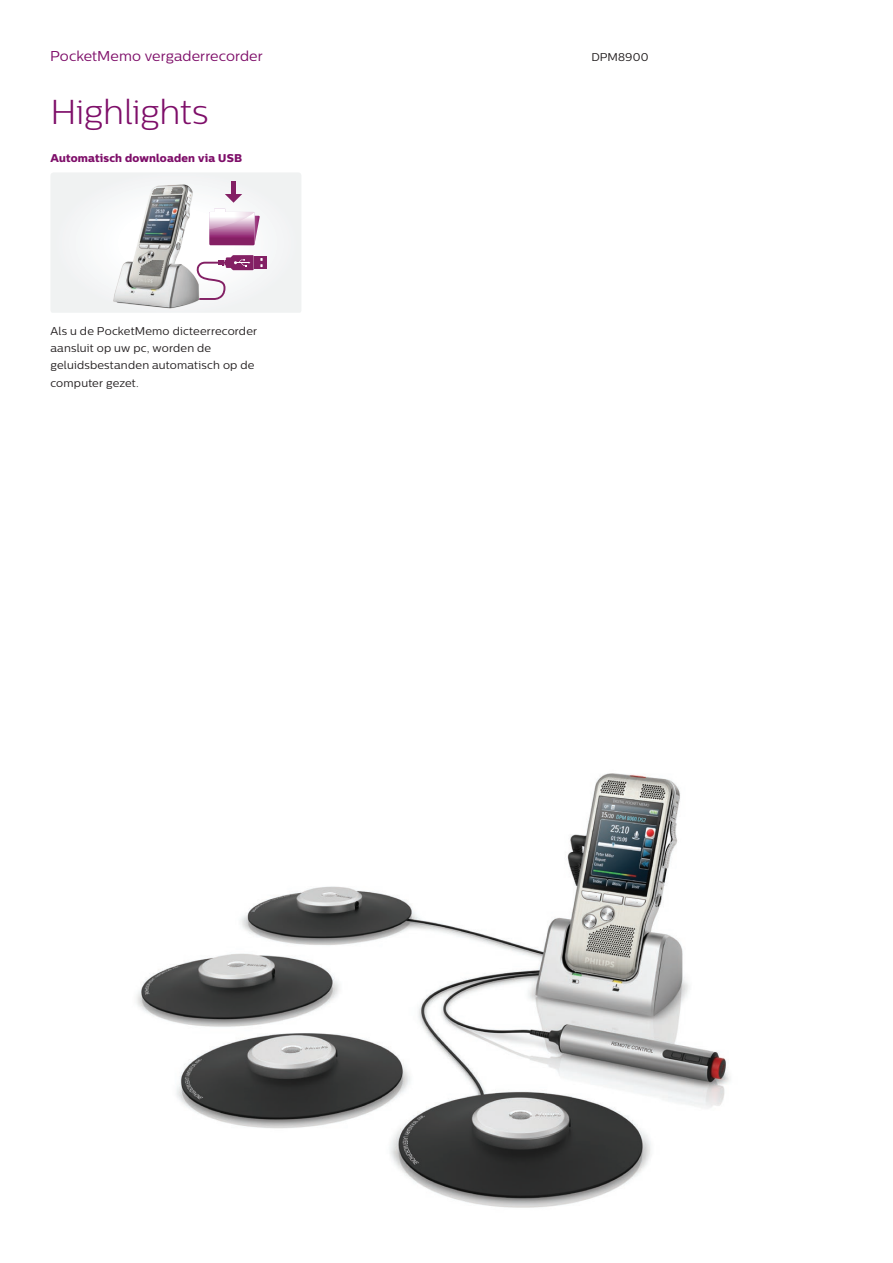
<style>
.page{position:relative;width:893px;height:1263px;background:#fff}
.page>*{position:absolute;margin:0;border:0;box-sizing:border-box;transform-origin:0 0}
.t1{font:300 34.5px "Centrale Sans";letter-spacing:-.01em;color:#7e0e69}
.t2{font:14.25px "Centrale Sans";letter-spacing:.005em;color:#7e0e69}
.t3{font:11.25px/17.2px "Centrale Sans";letter-spacing:.015em;color:#231f20}
.t4{font:11.25px "Centrale Sans X Bold";letter-spacing:.015em;color:#7e0e69}
</style>
<div class="page">
<img style="left:136px;top:773px;width:594px;height:435px">
<svg style="left:51px;top:173px;width:250px;height:140px"></svg>
<img style="left:91px;top:182px;width:127px;height:131px">
<p class="t2" style="left:50px;top:48px;width:214px">PocketMemo vergaderrecorder</p>
<p class="t3" style="left:591px;top:48px;width:59px">DPM8900</p>
<h1 class="t1" style="left:50px;top:92px;width:159px">Highlights</h1>
<p class="t4" style="left:50px;top:151px;width:193px">Automatisch downloaden via USB</p>
<p class="t3" style="left:50px;top:322px;width:208px">Als u de PocketMemo dicteerrecorder aansluit op uw pc, worden de geluidsbestanden automatisch op de computer gezet.</p>
</div>
